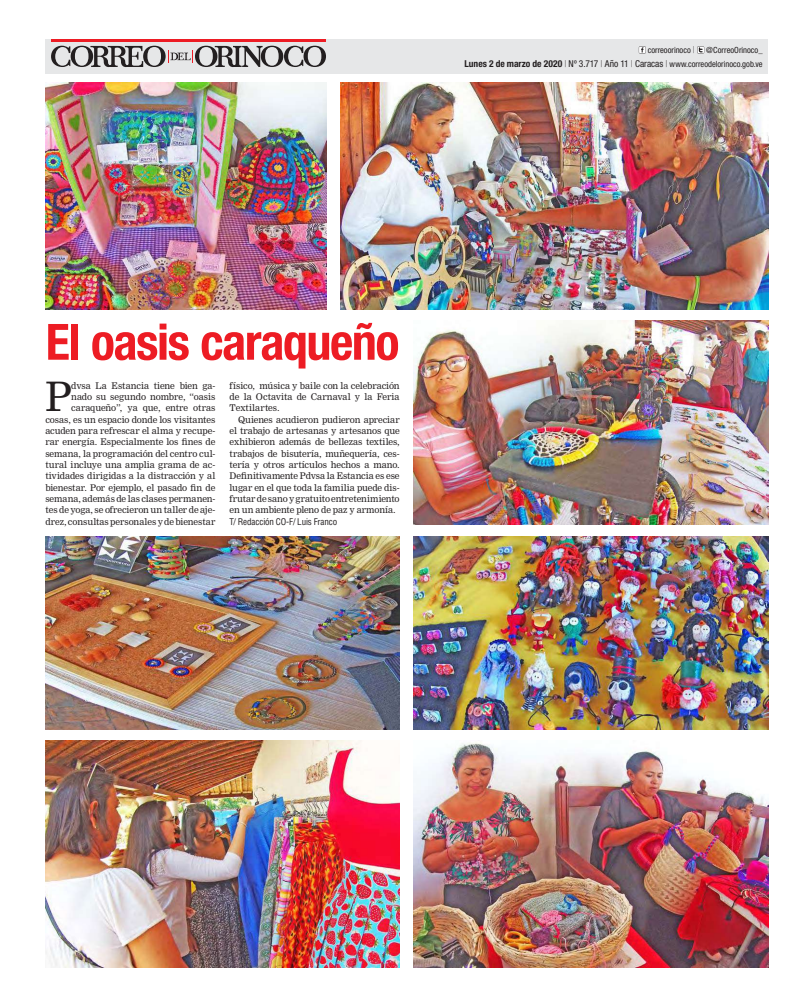
<style>
.page{position:relative;width:808px;height:1007px;background:#fff}
.page>*{position:absolute;margin:0;border:0;box-sizing:border-box;transform-origin:0 0}
.t1{font:700 condensed 50px "Helvetica Neue";letter-spacing:-.025em;color:#ed1c24}
.t2{font:39.7px "Nimrod MT Std";color:#231f20}
.t3{font:9px/11.3px "Nimrod MT Std";letter-spacing:-.005em;color:#231f20;text-align:justify}
.t4{font:condensed 9px "Helvetica";letter-spacing:-.01em;color:#231f20}
.t5{font:condensed 8.5px/14px "Helvetica Neue";color:#231f20;text-align:right}
.s1{font-weight:100;font-size:9.5px}
.s2{font-weight:700;font-size:9.5px}
.s3{font-size:9.5px}
</style>
<div class="page">
<div style="left:45px;top:40px;width:723px;height:34px;background:#e6e7e8"></div>
<hr style="left:51px;top:40px;width:275px;height:2px;background:#ed1c24">
<svg style="left:51px;top:46px;width:275px;height:21px"></svg>
<svg style="left:639px;top:47px;width:7px;height:6px"></svg>
<svg style="left:697px;top:47px;width:7px;height:6px"></svg>
<img style="left:45px;top:82px;width:281px;height:227px">
<img style="left:340px;top:82px;width:428px;height:227px">
<img style="left:45px;top:740px;width:355px;height:227px">
<img style="left:414px;top:742px;width:354px;height:225px">
<img style="left:414px;top:320px;width:354px;height:204px">
<img style="left:414px;top:536px;width:354px;height:193px">
<img style="left:45px;top:536px;width:355px;height:193px">
<p class="t5" style="left:464px;top:44px;width:300px">correoorinoco <span class="s1">|</span> @CorreoOrinoco_<br><span class="s2">Lunes 2 de marzo de 2020</span> <span class="s1">|</span> <span class="s3">Nº 3.717</span> <span class="s1">|</span> <span class="s3">Año 11</span> <span class="s1">|</span> <span class="s3">Caracas</span> <span class="s1">|</span> www.correodelorinoco.gob.ve</p>
<h1 class="t1" style="left:46px;top:324px;width:355px">El oasis caraqueño</h1>
<p class="t3" style="left:45px;top:380px;width:172px;text-align:right">dvsa La Estancia tiene bien ga-<br>nado su segundo nombre, “oasis caraqueño”, ya que, entre otras cosas, es un espacio donde los visitantes acuden para refrescar el alma y recupe&shy;rar energía. Especialmente los fines de semana, la programación del centro cul&shy;tural incluye una amplia grama de ac&shy;tividades dirigidas a la distracción y al bienestar. Por ejemplo, el pasado fin de semana, además de las clases permanen&shy;tes de yoga, se ofrecieron un taller de aje&shy;drez, consultas personales y de bienestar</p>
<p class="t3" style="left:230px;top:380px;width:172px">físico, música y baile con la celebración de la Octavita de Carnaval y la Feria Textilartes.</p>
<h2 class="t2" style="left:45px;top:378px;width:28px">P</h2>
<p class="t3" style="left:230px;top:414px;width:172px;text-indent:9px">Quienes acudieron pudieron apreciar el trabajo de artesanas y artesanos que exhibieron además de bellezas textiles, trabajos de bisutería, muñequería, ces&shy;tería y otros artículos hechos a mano.<br>Definitivamente Pdvsa la Estancia es ese lugar en el que toda la familia puede dis&shy;frutar de sano y gratuito entretenimiento en un ambiente pleno de paz y armonía.</p>
<p class="t4" style="left:230px;top:517px;width:109px">T/ Redacción CO-F/ Luis Franco</p>
</div>
